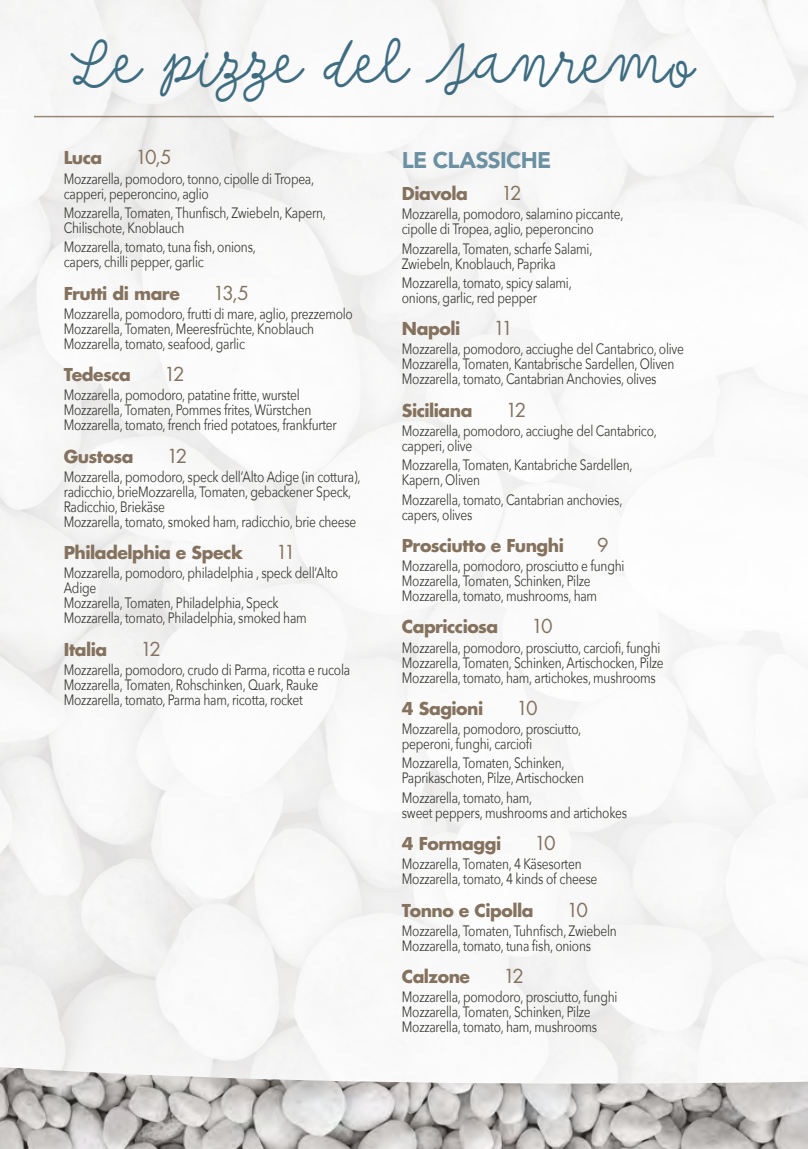
<style>
.page{position:relative;width:808px;height:1149px;background:#fff}
.page>*{position:absolute;margin:0;border:0;box-sizing:border-box;transform-origin:0 0}
.t1{font:700 54px "Savethe Date Script";letter-spacing:-.015em;color:#3e6d81;scale:.85 1}
.t2{font:900 22.5px "Avenir LT Std";letter-spacing:-.03em;color:#6a90a2}
.t3{font:18.75px "Futura Std";letter-spacing:-.135em;color:#84725e}
.t4{font:700 17.25px "Futura Std";letter-spacing:-.03em;color:#84725e}
.t5{font:15px/15px "Avenir Next";letter-spacing:-.02em;color:#393a34;scale:.8 1}
</style>
<div class="page">
<img style="left:0;top:1065px;width:807px;height:83px">
<img style="left:807px;top:1046px;width:1px;height:102px">
<hr style="left:34px;top:116px;width:740px;height:1px;background:#84725e">
<h1 class="t1" style="left:70px;top:27px;width:738px">Le pizze del Sanremo</h1>
<p class="t4" style="left:64px;top:146px;width:40px">Luca</p>
<p class="t3" style="left:136px;top:145px;width:38px">10,5</p>
<p class="t5" style="left:64px;top:170px;width:315px">Mozzarella, pomodoro, tonno, cipolle di Tropea, capperi, peperoncino, aglio</p>
<p class="t5" style="left:64px;top:204px;width:329px">Mozzarella, Tomaten, Thunfisch, Zwiebeln, Kapern,<br>Chilischote, Knoblauch</p>
<p class="t5" style="left:64px;top:239px;width:242px">Mozzarella, tomato, tuna fish, onions, capers, chilli pepper, garlic</p>
<p class="t4" style="left:64px;top:281px;width:118px">Frutti di mare</p>
<p class="t3" style="left:213px;top:280px;width:37px">13,5</p>
<p class="t5" style="left:64px;top:305px;width:363px">Mozzarella, pomodoro, frutti di mare, aglio, prezzemolo<br>Mozzarella, Tomaten, Meeresfrüchte, Knoblauch<br>Mozzarella, tomato, seafood, garlic</p>
<p class="t4" style="left:64px;top:363px;width:69px">Tedesca</p>
<p class="t3" style="left:164px;top:362px;width:22px">12</p>
<p class="t5" style="left:64px;top:387px;width:343px">Mozzarella, pomodoro, patatine fritte, wurstel<br>Mozzarella, Tomaten, Pommes frites, Würstchen<br>Mozzarella, tomato, french fried potatoes, frankfurter</p>
<p class="t4" style="left:64px;top:444px;width:71px">Gustosa</p>
<p class="t3" style="left:167px;top:443px;width:22px">12</p>
<p class="t5" style="left:64px;top:468px;width:372px">Mozzarella, pomodoro, speck dell’Alto Adige (in cottura), radicchio, brieMozzarella, Tomaten, gebackener Speck, Radicchio, Briekäse<br>Mozzarella, tomato, smoked ham, radicchio, brie cheese</p>
<p class="t4" style="left:64px;top:541px;width:181px">Philadelphia e Speck</p>
<p class="t3" style="left:276px;top:540px;width:21px">11</p>
<p class="t5" style="left:64px;top:565px;width:344px">Mozzarella, pomodoro, philadelphia , speck dell’Alto Adige<br>Mozzarella, Tomaten, Philadelphia, Speck Mozzarella, tomato, Philadelphia, smoked ham</p>
<p class="t4" style="left:64px;top:637px;width:45px">Italia</p>
<p class="t3" style="left:141px;top:636px;width:22px">12</p>
<p class="t5" style="left:64px;top:661px;width:360px">Mozzarella, pomodoro, crudo di Parma, ricotta e rucola<br>Mozzarella, Tomaten, Rohschinken, Quark, Rauke<br>Mozzarella, tomato, Parma ham, ricotta, rocket</p>
<h2 class="t2" style="left:402px;top:146px;width:134px">LE CLASSICHE</h2>
<p class="t4" style="left:402px;top:182px;width:68px">Diavola</p>
<p class="t3" style="left:501px;top:181px;width:22px">12</p>
<p class="t5" style="left:402px;top:206px;width:278px">Mozzarella, pomodoro, salamino piccante, cipolle di Tropea, aglio, peperoncino</p>
<p class="t5" style="left:402px;top:240px;width:240px">Mozzarella, Tomaten, scharfe Salami,<br>Zwiebeln, Knoblauch, Paprika</p>
<p class="t5" style="left:402px;top:274px;width:214px">Mozzarella, tomato, spicy salami, onions, garlic, red pepper</p>
<p class="t4" style="left:402px;top:317px;width:60px">Napoli</p>
<p class="t3" style="left:493px;top:316px;width:21px">11</p>
<p class="t5" style="left:402px;top:341px;width:354px">Mozzarella, pomodoro, acciughe del Cantabrico, olive<br>Mozzarella, Tomaten, Kantabrische Sardellen, Oliven<br>Mozzarella, tomato, Cantabrian Anchovies, olives</p>
<p class="t4" style="left:402px;top:398px;width:72px">Siciliana</p>
<p class="t3" style="left:506px;top:397px;width:22px">12</p>
<p class="t5" style="left:402px;top:422px;width:320px">Mozzarella, pomodoro, acciughe del Cantabrico, capperi, olive</p>
<p class="t5" style="left:402px;top:456px;width:290px">Mozzarella, Tomaten, Kantabriche Sardellen,<br>Kapern, Oliven</p>
<p class="t5" style="left:402px;top:491px;width:277px">Mozzarella, tomato, Cantabrian anchovies, capers, olives</p>
<p class="t4" style="left:402px;top:533px;width:163px">Prosciutto e Funghi</p>
<p class="t3" style="left:597px;top:532px;width:13px">9</p>
<p class="t5" style="left:402px;top:557px;width:280px">Mozzarella, pomodoro, prosciutto e funghi<br>Mozzarella, Tomaten, Schinken, Pilze<br>Mozzarella, tomato, mushrooms, ham</p>
<p class="t4" style="left:402px;top:615px;width:98px">Capricciosa</p>
<p class="t3" style="left:531px;top:614px;width:23px">10</p>
<p class="t5" style="left:402px;top:639px;width:329px">Mozzarella, pomodoro, prosciutto, carciofi, funghi<br>Mozzarella, Tomaten, Schinken, Artischocken, Pilze<br>Mozzarella, tomato, ham, artichokes, mushrooms</p>
<p class="t4" style="left:402px;top:696px;width:83px">4 Sagioni</p>
<p class="t3" style="left:517px;top:695px;width:23px">10</p>
<p class="t5" style="left:402px;top:720px;width:226px">Mozzarella, pomodoro, prosciutto, peperoni, funghi, carciofi</p>
<p class="t5" style="left:402px;top:754px;width:229px">Mozzarella, Tomaten, Schinken,<br>Paprikaschoten, Pilze, Artischocken</p>
<p class="t5" style="left:402px;top:789px;width:283px">Mozzarella, tomato, ham,<br>sweet peppers, mushrooms and artichokes</p>
<p class="t4" style="left:402px;top:831px;width:101px">4 Formaggi</p>
<p class="t3" style="left:534px;top:830px;width:23px">10</p>
<p class="t5" style="left:402px;top:855px;width:246px">Mozzarella, Tomaten, 4 Käsesorten<br>Mozzarella, tomato, 4 kinds of cheese</p>
<p class="t4" style="left:402px;top:898px;width:133px">Tonno e Cipolla</p>
<p class="t3" style="left:567px;top:897px;width:23px">10</p>
<p class="t5" style="left:402px;top:922px;width:270px">Mozzarella, Tomaten, Tuhnfisch, Zwiebeln<br>Mozzarella, tomato, tuna fish, onions</p>
<p class="t4" style="left:402px;top:964px;width:70px">Calzone</p>
<p class="t3" style="left:503px;top:963px;width:22px">12</p>
<p class="t5" style="left:402px;top:988px;width:271px">Mozzarella, pomodoro, prosciutto, funghi<br>Mozzarella, Tomaten, Schinken, Pilze<br>Mozzarella, tomato, ham, mushrooms</p>
</div>
